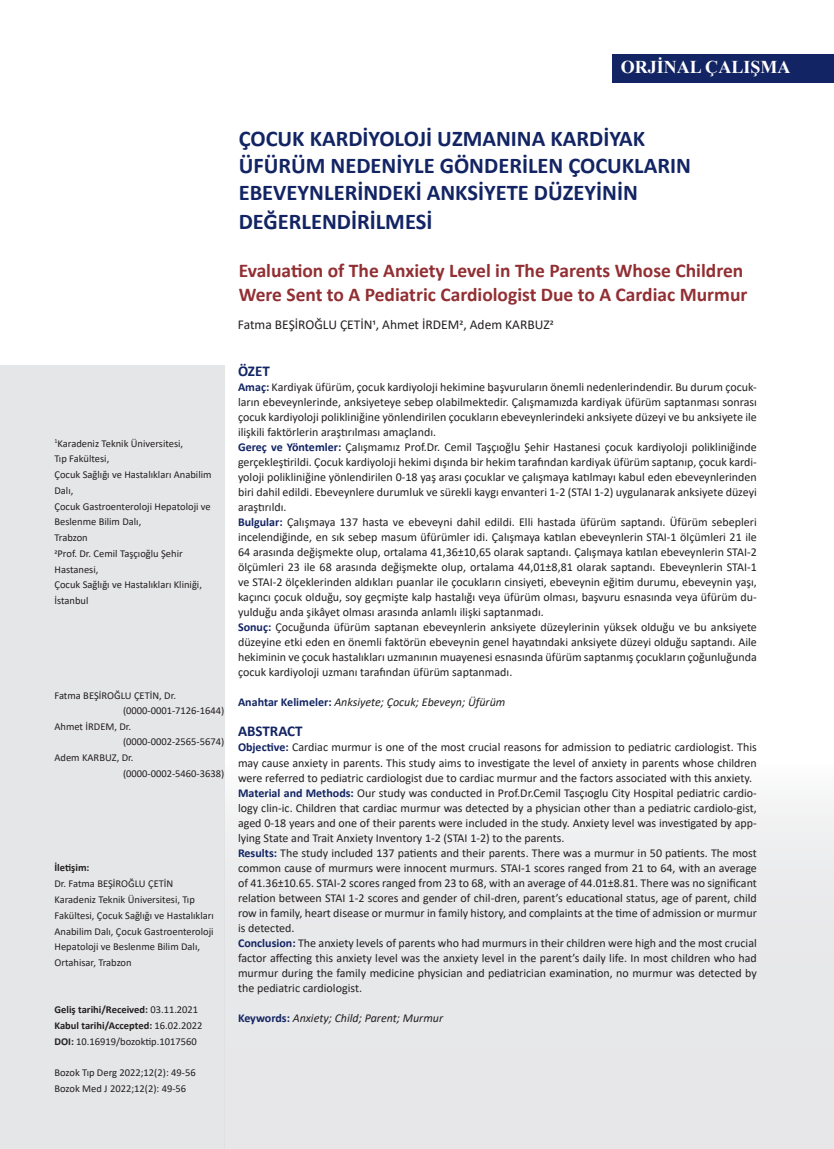
<style>
.page{position:relative;width:834px;height:1149px;background:#fff}
.page>*{position:absolute;margin:0;border:0;box-sizing:border-box;transform-origin:0 0}
.t1{font:700 22.5px/27.6px "Calibri";color:#122463}
.t2{font:700 19.5px/23.4px "Calibri";color:#922f33}
.t3{font:700 18px "Times New Roman";color:#fff}
.t4{font:700 15px "Calibri";color:#122463}
.TABLO{font:13.5px "Calibri";color:#231f20}
.t5{font:12px/15px "Calibri";color:#231f20;text-align:justify}
.t6{font:italic 12px "Calibri";color:#231f20}
.TABLO-2{font:10.5px/15.8px "Calibri";color:#231f20}
.t7{font:700 10.5px "Calibri";color:#231f20}
.s1{font-weight:400}
.s2{font-weight:700}
.s3{font-weight:700;color:#122463}
.s4{font-weight:700;font-style:normal;color:#122463}
</style>
<div class="page">
<div style="left:224px;top:763px;width:609px;height:385px;background:linear-gradient(to bottom,#f3f4f4,#e3e3e5)"></div>
<div style="left:0;top:365px;width:224px;height:783px;background:#e5e6e7"></div>
<div style="left:612px;top:54px;width:221px;height:28px;background:#122463"></div>
<p class="t3" style="left:620px;top:54px;width:171px">ORJİNAL ÇALIŞMA</p>
<p class="TABLO-2" style="left:54px;top:435px;width:130px"><sup>1</sup>Karadeniz Teknik Üniversitesi,</p>
<p class="TABLO-2" style="left:54px;top:450px;width:56px">Tıp Fakültesi,</p>
<p class="TABLO-2" style="left:54px;top:466px;width:158px">Çocuk Sağlığı ve Hastalıkları Anabilim<br>Dalı,</p>
<p class="TABLO-2" style="left:54px;top:498px;width:158px">Çocuk Gastroenteroloji Hepatoloji ve<br>Beslenme Bilim Dalı,</p>
<p class="TABLO-2" style="left:54px;top:529px;width:35px">Trabzon</p>
<p class="TABLO-2" style="left:54px;top:545px;width:130px">2Prof. Dr. Cemil Taşçıoğlu Şehir<br>Hastanesi,</p>
<p class="TABLO-2" style="left:54px;top:576px;width:149px">Çocuk Sağlığı ve Hastalıkları Kliniği,<br>İstanbul</p>
<p class="TABLO-2" style="left:54px;top:687px;width:123px">Fatma BEŞİROĞLU ÇETİN, Dr.</p>
<p class="TABLO-2" style="left:123px;top:702px;width:103px">(0000-0001-7126-1644)</p>
<p class="TABLO-2" style="left:54px;top:717px;width:78px">Ahmet İRDEM, Dr.</p>
<p class="TABLO-2" style="left:123px;top:733px;width:103px">(0000-0002-2565-5674)</p>
<p class="TABLO-2" style="left:54px;top:749px;width:80px">Adem KARBUZ, Dr.</p>
<p class="TABLO-2" style="left:123px;top:765px;width:103px">(0000-0002-5460-3638)</p>
<p class="t7" style="left:54px;top:860px;width:36px">İletişim:</p>
<p class="TABLO-2" style="left:54px;top:875px;width:120px">Dr. Fatma BEŞİROĞLU ÇETİN</p>
<p class="TABLO-2" style="left:54px;top:891px;width:161px">Karadeniz Teknik Üniversitesi, Tıp Fakültesi, Çocuk Sağlığı ve Hastalıkları Anabilim Dalı, Çocuk Gastroenteroloji Hepatoloji ve Beslenme Bilim Dalı, Ortahisar, Trabzon</p>
<p class="t7" style="left:54px;top:1002px;width:145px">Geliş tarihi/Received: <span class="s1">03.11.2021</span></p>
<p class="t7" style="left:54px;top:1017px;width:149px">Kabul tarihi/Accepted: <span class="s1">16.02.2022</span></p>
<p class="TABLO-2" style="left:54px;top:1032px;width:144px"><span class="s2">DOI:</span> 10.16919/bozoktip.1017560</p>
<p class="TABLO-2" style="left:54px;top:1064px;width:143px">Bozok Tıp Derg 2022;12(2): 49-56</p>
<p class="TABLO-2" style="left:54px;top:1080px;width:133px">Bozok Med J 2022;12(2): 49-56</p>
<p class="t1" style="left:239px;top:124px;width:453px">ÇOCUK KARDİYOLOJİ UZMANINA KARDİYAK ÜFÜRÜM NEDENİYLE GÖNDERİLEN ÇOCUKLARIN EBEVEYNLERİNDEKİ ANKSİYETE DÜZEYİNİN DEĞERLENDİRİLMESİ</p>
<p class="t2" style="left:239px;top:259px;width:510px">Evaluation of The Anxiety Level in The Parents Whose Children<br>Were Sent to A Pediatric Cardiologist Due to A Cardiac Murmur</p>
<p class="TABLO" style="left:238px;top:315px;width:317px">Fatma BEŞİROĞLU ÇETİN1, Ahmet İRDEM2, Adem KARBUZ2</p>
<p class="t4" style="left:238px;top:360px;width:33px">ÖZET</p>
<p class="t5" style="left:238px;top:379px;width:520px"><span class="s3">Amaç:</span> Kardiyak üfürüm, çocuk kardiyoloji hekimine başvuruların önemli nedenlerindendir. Bu durum çocuk&shy;ların ebeveynlerinde, anksiyeteye sebep olabilmektedir. Çalışmamızda kardiyak üfürüm saptanması sonrası çocuk kardiyoloji polikliniğine yönlendirilen çocukların ebeveynlerindeki anksiyete düzeyi ve bu anksiyete ile ilişkili faktörlerin araştırılması amaçlandı.</p>
<p class="t5" style="left:238px;top:439px;width:520px"><span class="s3">Gereç ve Yöntemler:</span> Çalışmamız Prof.Dr. Cemil Taşçıoğlu Şehir Hastanesi çocuk kardiyoloji polikliniğinde gerçekleştirildi. Çocuk kardiyoloji hekimi dışında bir hekim tarafından kardiyak üfürüm saptanıp, çocuk kardi&shy;yoloji polikliniğine yönlendirilen 0-18 yaş arası çocuklar ve çalışmaya katılmayı kabul eden ebeveynlerinden biri dahil edildi. Ebeveynlere durumluk ve sürekli kaygı envanteri 1-2 (STAI 1-2) uygulanarak anksiyete düzeyi araştırıldı.</p>
<p class="t5" style="left:238px;top:514px;width:520px"><span class="s3">Bulgular:</span> Çalışmaya 137 hasta ve ebeveyni dahil edildi. Elli hastada üfürüm saptandı. Üfürüm sebepleri incelendiğinde, en sık sebep masum üfürümler idi. Çalışmaya katılan ebeveynlerin STAI-1 ölçümleri 21 ile 64 arasında değişmekte olup, ortalama 41,36±10,65 olarak saptandı. Çalışmaya katılan ebeveynlerin STAI-2 ölçümleri 23 ile 68 arasında değişmekte olup, ortalama 44,01±8,81 olarak saptandı. Ebeveynlerin STAI-1 ve STAI-2 ölçeklerinden aldıkları puanlar ile çocukların cinsiyeti, ebeveynin eğitim durumu, ebeveynin yaşı, kaçıncı çocuk olduğu, soy geçmişte kalp hastalığı veya üfürüm olması, başvuru esnasında veya üfürüm du&shy;yulduğu anda şikâyet olması arasında anlamlı ilişki saptanmadı.</p>
<p class="t5" style="left:238px;top:619px;width:520px"><span class="s3">Sonuç:</span> Çocuğunda üfürüm saptanan ebeveynlerin anksiyete düzeylerinin yüksek olduğu ve bu anksiyete düzeyine etki eden en önemli faktörün ebeveynin genel hayatındaki anksiyete düzeyi olduğu saptandı. Aile hekiminin ve çocuk hastalıkları uzmanının muayenesi esnasında üfürüm saptanmış çocukların çoğunluğunda çocuk kardiyoloji uzmanı tarafından üfürüm saptanmadı.</p>
<p class="t6" style="left:238px;top:694px;width:269px"><span class="s4">Anahtar Kelimeler:</span> Anksiyete; Çocuk; Ebeveyn; Üfürüm</p>
<p class="t4" style="left:238px;top:720px;width:66px">ABSTRACT</p>
<p class="t5" style="left:238px;top:739px;width:520px"><span class="s3">Objective:</span> Cardiac murmur is one of the most crucial reasons for admission to pediatric cardiologist. This may cause anxiety in parents. This study aims to investigate the level of anxiety in parents whose children were referred to pediatric cardiologist due to cardiac murmur and the factors associated with this anxiety.</p>
<p class="t5" style="left:238px;top:784px;width:520px"><span class="s3">Material and Methods:</span> Our study was conducted in Prof.Dr.Cemil Tasçıoglu City Hospital pediatric cardio&shy;logy clin-ic. Children that cardiac murmur was detected by a physician other than a pediatric cardiolo-gist, aged 0-18 years and one of their parents were included in the study. Anxiety level was investigated by app&shy;lying State and Trait Anxiety Inventory 1-2 (STAI 1-2) to the parents.</p>
<p class="t5" style="left:238px;top:844px;width:520px"><span class="s3">Results:</span> The study included 137 patients and their parents. There was a murmur in 50 patients. The most common cause of murmurs were innocent murmurs. STAI-1 scores ranged from 21 to 64, with an average of 41.36±10.65. STAI-2 scores ranged from 23 to 68, with an average of 44.01±8.81. There was no significant relation between STAI 1-2 scores and gender of chil-dren, parent’s educational status, age of parent, child row in family, heart disease or murmur in family history, and complaints at the time of admission or murmur is detected.</p>
<p class="t5" style="left:238px;top:934px;width:520px"><span class="s3">Conclusion:</span> The anxiety levels of parents who had murmurs in their children were high and the most crucial factor affecting this anxiety level was the anxiety level in the parent’s daily life. In most children who had murmur during the family medicine physician and pediatrician examination, no murmur was detected by the pediatric cardiologist.</p>
<p class="t6" style="left:238px;top:1009px;width:206px"><span class="s4">Keywords:</span> Anxiety; Child; Parent; Murmur</p>
</div>
